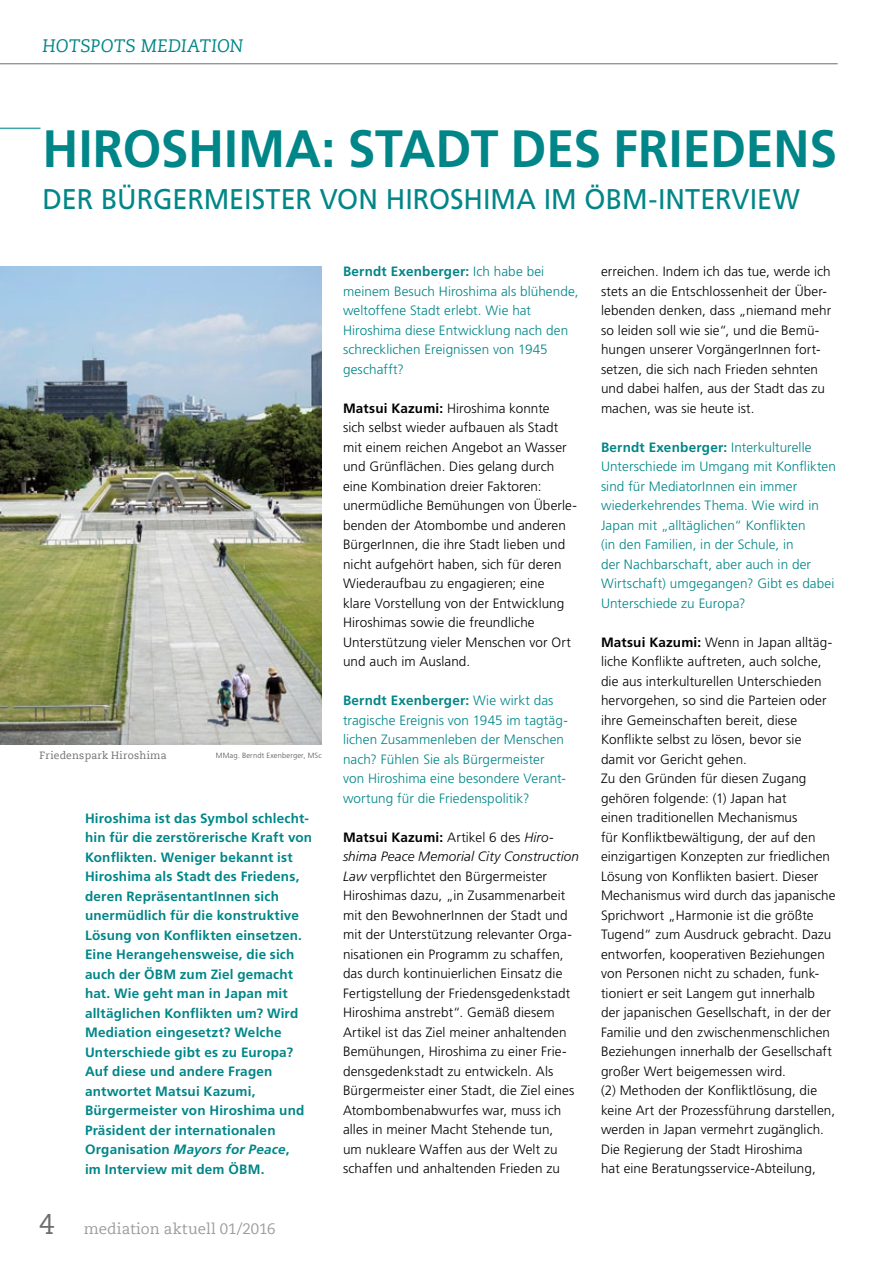
<style>
.page{position:relative;width:893px;height:1263px;background:#fff}
.page>*{position:absolute;margin:0;border:0;box-sizing:border-box;transform-origin:0 0}
.t1{font:700 52.5px "Frutiger LT Pro";letter-spacing:-.005em;color:#008688;scale:.95 1}
.t2{font:28.5px "Frutiger LT Pro";color:#008688;scale:.95 1}
.t3{font:italic 18px "Caecilia Com 56";letter-spacing:.01em;color:#008688}
.t4{font:15px "Caecilia Com 55 Roman";color:#9c9c9c}
.t5{font:300 13.5px/19.5px "Frutiger LT Pro";letter-spacing:.01em;color:#000}
.t6{font:300 13.5px/19.5px "Frutiger LT Pro";letter-spacing:.01em;color:#008688}
.t7{font:700 13.5px/19.5px "Frutiger LT Pro";letter-spacing:.015em;color:#008688}
.t8{font:10.5px "Caecilia Com 55 Roman";letter-spacing:.025em;color:#6d6d6d}
.t9{font:300 7.5px "Frutiger LT Pro";letter-spacing:.025em;color:#545453}
.s1{font-style:italic}
.s2{font-size:28.5px;color:#6d6d6d}
.s3{font-weight:700}
</style>
<div class="page">
<hr style="left:0;top:63px;width:838px;height:1px;background:#6d6d6d">
<hr style="left:0;top:128px;width:40px;height:1px;background:#3ca6ab">
<img style="left:0;top:267px;width:322px;height:478px">
<h3 class="t3" style="left:43px;top:34px;width:203px">HOTSPOTS MEDIATION</h3>
<h1 class="t1" style="left:43px;top:118px;width:71px">Hiroshima</h1>
<h1 class="t1" style="left:322px;top:118px;width:538px">: Stadt des Friedens</h1>
<h2 class="t2" style="left:43px;top:182px;width:799px">DER BÜRGERMEISTER VON HIROSH IMA IM ÖBM-I NTERVIEW</h2>
<p class="t8" style="left:39px;top:748px;width:129px">Friedenspark Hiroshima</p>
<p class="t9" style="left:216px;top:751px;width:108px">MMag. Berndt Exenberger, MSc</p>
<p class="t7" style="left:85px;top:808px;width:229px">Hiroshima ist das Symbol schlecht&shy;hin für die zerstörerische Kraft von<br>Konflikten. Weniger bekannt ist<br>Hiroshima als Stadt des Friedens, deren RepräsentantInnen sich unermüdlich für die konstruktive<br>Lösung von Konflikten einsetzen.<br>Eine Herangehensweise, die sich auch der ÖBM zum Ziel gemacht hat. Wie geht man in Japan mit alltäglichen Konflikten um? Wird<br>Mediation eingesetzt? Welche<br>Unterschiede gibt es zu Europa?<br>Auf diese und andere Fragen antwortet Matsui Kazumi,<br>Bürgermeister von Hiroshima und<br>Präsident der internationalen<br>Organisation <span class="s1">Mayors for Peace</span>,<br>im Interview mit dem ÖBM.</p>
<p class="t4" style="left:39px;top:1219px;width:238px"><span class="s2">4</span> mediation aktuell 01/2016</p>
<p class="t6" style="left:343px;top:262px;width:237px"><span class="s3">Berndt Exenberger:</span> Ich habe bei meinem Besuch Hiroshima als blühende, weltoffene Stadt erlebt. Wie hat<br>Hiroshima diese Entwicklung nach den schrecklichen Ereignissen von 1945 geschafft?</p>
<p class="t5" style="left:343px;top:399px;width:235px"><span class="s3">Matsui Kazumi:</span> Hiroshima konnte<br>sich selbst wieder aufbauen als Stadt mit einem reichen Angebot an Wasser und Grünflächen. Dies gelang durch eine Kombination dreier Faktoren: unermüdliche Bemühungen von Überle&shy;benden der Atombombe und anderen BürgerInnen, die ihre Stadt lieben und nicht aufgehört haben, sich für deren Wiederaufbau zu engagieren; eine<br>klare Vorstellung von der Entwicklung Hiroshimas sowie die freundliche Unterstützung vieler Menschen vor Ort und auch im Ausland.</p>
<p class="t6" style="left:343px;top:691px;width:226px"><span class="s3">Berndt Exenberger:</span> Wie wirkt das tragische Ereignis von 1945 im tagtäg&shy;lichen Zusammenleben der Menschen nach? Fühlen Sie als Bürgermeister von Hiroshima eine besondere Verant&shy;wortung für die Friedenspolitik?</p>
<p class="t5" style="left:343px;top:827px;width:238px"><span class="s3">Matsui Kazumi:</span> Artikel 6 des <span class="s1">Hiro&shy;shima Peace Memorial City Construction Law</span> verpflichtet den Bürgermeister Hiroshimas dazu, „in Zusammenarbeit mit den BewohnerInnen der Stadt und mit der Unterstützung relevanter Orga&shy;nisationen ein Programm zu schaffen, das durch kontinuierlichen Einsatz die Fertigstellung der Friedensgedenkstadt Hiroshima anstrebt“. Gemäß diesem Artikel ist das Ziel meiner anhaltenden Bemühungen, Hiroshima zu einer Frie&shy;densgedenkstadt zu entwickeln. Als Bürgermeister einer Stadt, die Ziel eines Atombombenabwurfes war, muss ich alles in meiner Macht Stehende tun,<br>um nukleare Waffen aus der Welt zu schaffen und anhaltenden Frieden zu</p>
<p class="t5" style="left:601px;top:262px;width:232px">erreichen. Indem ich das tue, werde ich stets an die Entschlossenheit der Über&shy;lebenden denken, dass „niemand mehr so leiden soll wie sie“, und die Bemü&shy;hungen unserer VorgängerInnen fort&shy;setzen, die sich nach Frieden sehnten und dabei halfen, aus der Stadt das zu machen, was sie heute ist.</p>
<p class="t6" style="left:601px;top:437px;width:236px"><span class="s3">Berndt Exenberger:</span> Interkulturelle Unterschiede im Umgang mit Konflikten sind für MediatorInnen ein immer wiederkehrendes Thema. Wie wird in Japan mit „alltäglichen“ Konflikten<br>(in den Familien, in der Schule, in<br>der Nachbarschaft, aber auch in der Wirtschaft) umgegangen? Gibt es dabei Unterschiede zu Europa?</p>
<p class="t5" style="left:601px;top:632px;width:236px"><span class="s3">Matsui Kazumi:</span> Wenn in Japan alltäg&shy;liche Konflikte auftreten, auch solche, die aus interkulturellen Unterschieden hervorgehen, so sind die Parteien oder ihre Gemeinschaften bereit, diese Konflikte selbst zu lösen, bevor sie damit vor Gericht gehen.<br>Zu den Gründen für diesen Zugang gehören folgende: (1) Japan hat<br>einen traditionellen Mechanismus<br>für Konfliktbewältigung, der auf den einzigartigen Konzepten zur friedlichen Lösung von Konflikten basiert. Dieser Mechanismus wird durch das japanische Sprichwort „Harmonie ist die größte Tugend“ zum Ausdruck gebracht. Dazu entworfen, kooperativen Beziehungen von Personen nicht zu schaden, funk&shy;tioniert er seit Langem gut innerhalb der japanischen Gesellschaft, in der der Familie und den zwischenmenschlichen Beziehungen innerhalb der Gesellschaft großer Wert beigemessen wird.<br>(2) Methoden der Konfliktlösung, die keine Art der Prozessführung darstellen, werden in Japan vermehrt zugänglich.<br>Die Regierung der Stadt Hiroshima<br>hat eine Beratungsservice-Abteilung,</p>
</div>
